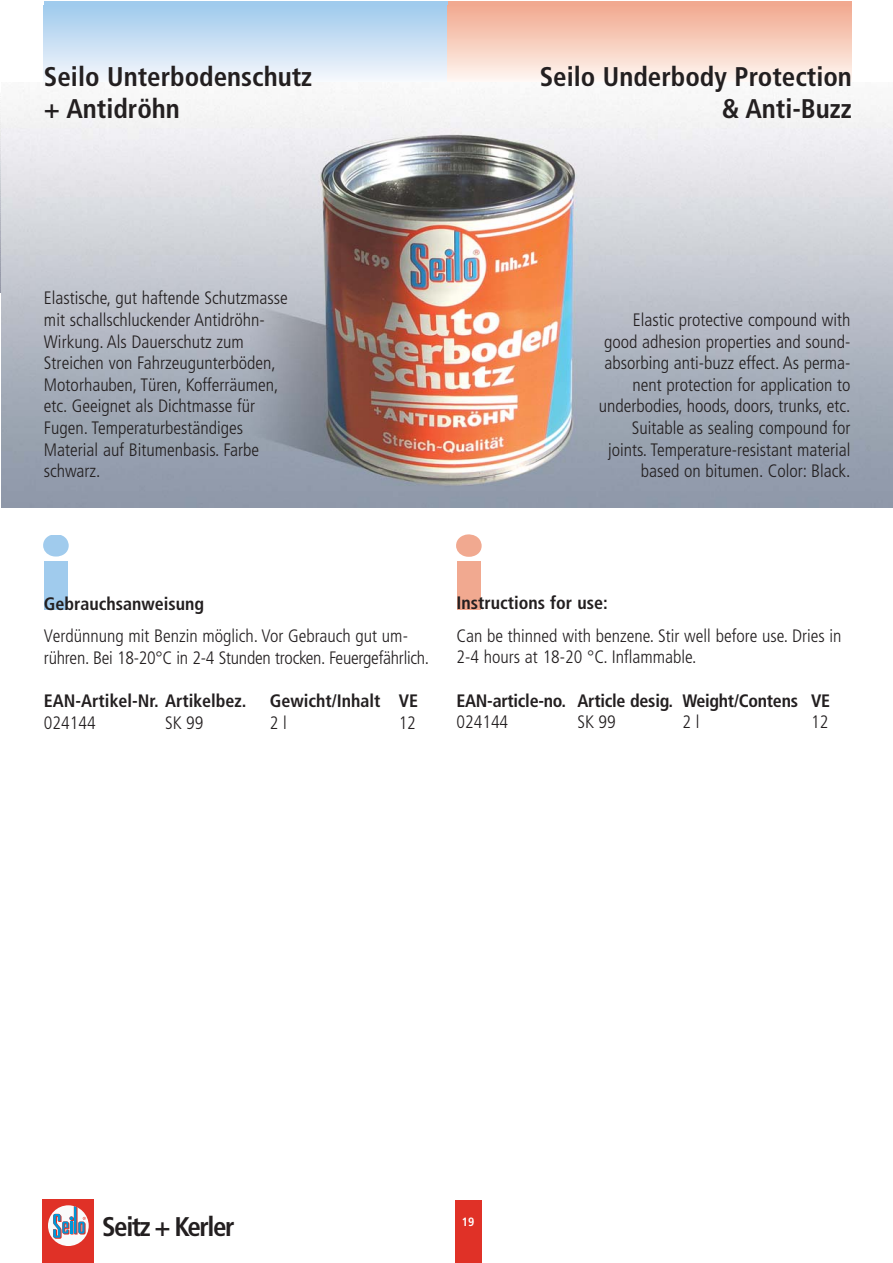
<style>
.page{position:relative;width:893px;height:1263px;background:#fff}
.page>*{position:absolute;margin:0;border:0;box-sizing:border-box;transform-origin:0 0}
.t1{font:700 condensed 27px/32.4px "Frutiger";color:#231f20}
.t2{font:700 condensed 27px "Frutiger";letter-spacing:-.055em;color:#231f20}
.t3{font:300 condensed 18px/21.6px "Frutiger";color:#231f20}
.t4{font:700 condensed 18px "Frutiger";color:#231f20}
.t5{font:700 condensed 12px "Frutiger";color:#fff}
</style>
<div class="page">
<div style="left:43px;top:1200px;width:51px;height:63px;background:#e03127"></div>
<div style="left:48px;top:1205px;width:41px;height:41px;background:#fafbfb;border-radius:50%"></div>
<svg style="left:53px;top:1206px;width:33px;height:33px"></svg>
<img style="left:0;top:96px;width:1px;height:196px">
<div style="left:455px;top:1200px;width:26px;height:63px;background:#e03127"></div>
<div style="left:44px;top:1px;width:425px;height:70px;background:#a0cbed"></div>
<div style="left:448px;top:1px;width:403px;height:70px;background:#f1a990"></div>
<div style="left:44px;top:5px;width:425px;height:80px;background:linear-gradient(to bottom,#9fcaec,#f9f9fd)"></div>
<div style="left:448px;top:5px;width:403px;height:79px;background:linear-gradient(to bottom,#f1a98e,#fff9f5)"></div>
<img style="left:1px;top:82px;width:892px;height:425px">
<div style="left:44px;top:561px;width:24px;height:48px;background:#a0cbed"></div>
<svg style="left:43px;top:535px;width:26px;height:21px"></svg>
<div style="left:457px;top:561px;width:24px;height:49px;background:#f1a990"></div>
<svg style="left:456px;top:534px;width:26px;height:23px"></svg>
<h1 class="t1" style="left:44px;top:62px;width:270px">Seilo Unterbodenschutz + Antidröhn</h1>
<h1 class="t1" style="left:540px;top:62px;width:314px;text-align:right">Seilo Underbody Protection &amp; Anti-Buzz</h1>
<p class="t3" style="left:44px;top:289px;width:245px">Elastische, gut haftende Schutzmasse mit schallschluckender Antidröhn-<br>Wirkung. Als Dauerschutz zum<br>Streichen von Fahrzeugunterböden,<br>Motorhauben, Türen, Kofferräumen, etc. Geeignet als Dichtmasse für<br>Fugen. Temperaturbeständiges<br>Material auf Bitumenbasis. Farbe schwarz.</p>
<p class="t3" style="left:599px;top:310px;width:253px;text-align:right">Elastic protective compound with good adhesion properties and sound&shy;absorbing anti-buzz effect. As perma&shy;nent protection for application to underbodies, hoods, doors, trunks, etc.<br>Suitable as sealing compound for joints. Temperature-resistant material based on bitumen. Color: Black.</p>
<p class="t4" style="left:44px;top:596px;width:162px">Gebrauchsanweisung</p>
<p class="t3" style="left:44px;top:626px;width:387px">Verdünnung mit Benzin möglich. Vor Gebrauch gut um&shy;rühren. Bei 18-20°C in 2-4 Stunden trocken. Feuergefährlich.</p>
<p class="t4" style="left:44px;top:693px;width:204px">EAN-Artikel-Nr. Artikelbez.</p>
<p class="t4" style="left:270px;top:693px;width:150px">Gewicht/Inhalt VE</p>
<p class="t3" style="left:44px;top:713px;width:53px">024144</p>
<p class="t3" style="left:165px;top:713px;width:40px">SK 99</p>
<p class="t3" style="left:270px;top:713px;width:19px">2 l</p>
<p class="t3" style="left:399px;top:713px;width:19px">12</p>
<p class="t4" style="left:456px;top:596px;width:153px">Instructions for use:</p>
<p class="t3" style="left:456px;top:626px;width:387px">Can be thinned with benzene. Stir well before use. Dries in<br>2-4 hours at 18-20 °C. Inflammable.</p>
<p class="t4" style="left:456px;top:693px;width:375px">EAN-article-no. Article desig. Weight/Contens VE</p>
<p class="t3" style="left:456px;top:713px;width:53px">024144</p>
<p class="t3" style="left:578px;top:713px;width:40px">SK 99</p>
<p class="t3" style="left:682px;top:713px;width:19px">2 l</p>
<p class="t3" style="left:811px;top:713px;width:19px">12</p>
<h1 class="t2" style="left:102px;top:1216px;width:134px">Seitz + Kerler</h1>
<p class="t5" style="left:462px;top:1216px;width:14px">19</p>
</div>
